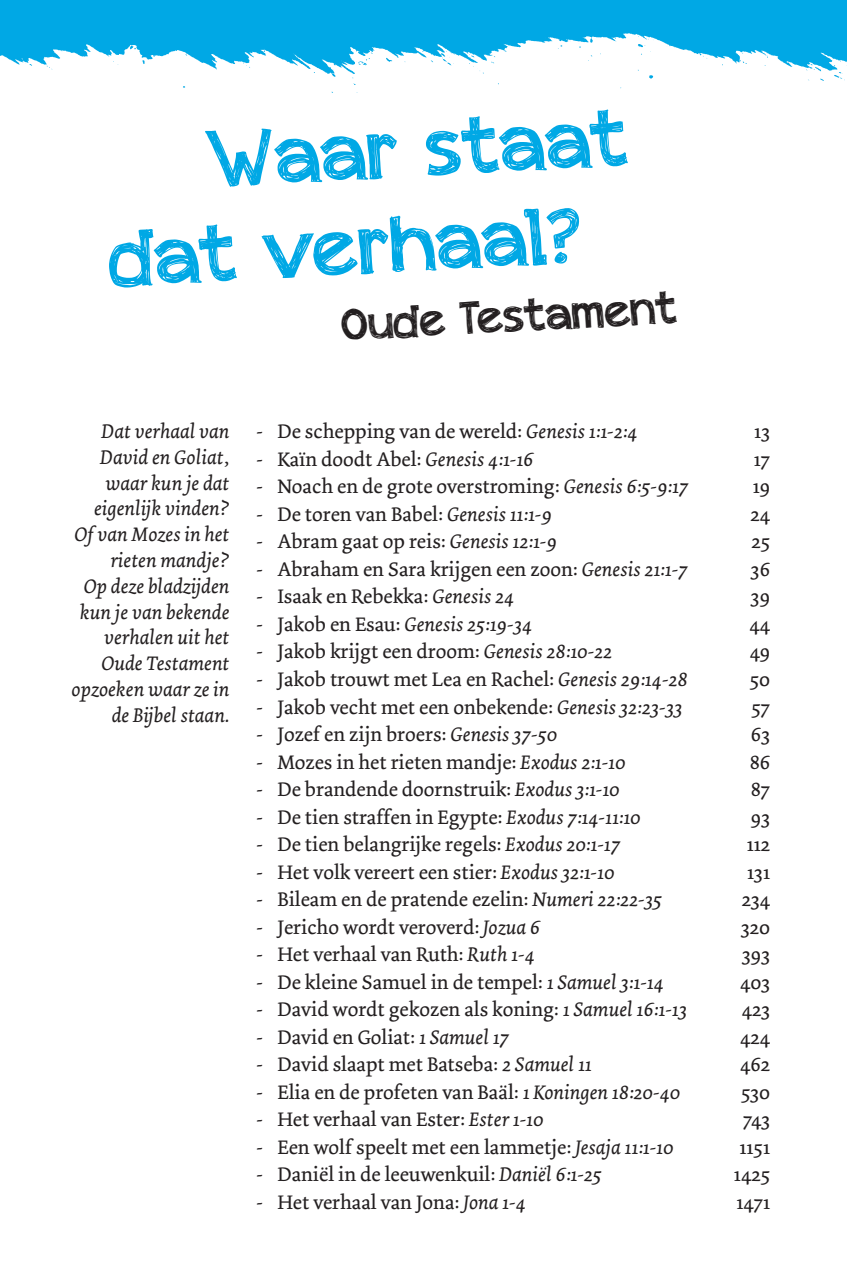
<style>
.page{position:relative;width:847px;height:1279px;background:#fff}
.page>*{position:absolute;margin:0;border:0;box-sizing:border-box;transform-origin:0 0}
.t1{font:78.5px/94.2px "appleberry";color:#00a8e5}
.t2{font:45px "appleberry";color:#231f20}
.t3{font:20.5px "Dolly";color:#231f20}
.t4{font:italic 20.5px/25.8px "Dolly";color:#231f20;text-align:right}
.s1{font-style:italic}
.s2{font-style:normal}
</style>
<div class="page">
<img style="left:0;top:0;width:847px;height:92px">
<h1 class="t1" style="left:101px;top:118px;width:526px;text-indent:103px;rotate:-3deg">Waar staat dat verhaal?</h1>
<h2 class="t2" style="left:340px;top:293px;width:337px;rotate:-3deg">Oude Testament</h2>
<p class="t4" style="left:72px;top:418px;width:159px">Dat verhaal van<br>David en Goliat, waar kun je dat eigenlijk vinden?<br>Of van Mozes in het rieten mandje?<br>Op deze bladzijden kun je van bekende verhalen uit het<br>Oude Testament opzoeken waar ze in de Bijbel staan.</p>
<p class="t3" style="left:256px;top:419px;width:383px">- De schepping van de wereld: <span class="s1">Genesis 1:1-2:4</span></p>
<p class="t3" style="left:754px;top:419px;width:17px">13</p>
<p class="t3" style="left:256px;top:447px;width:279px">- Kaïn doodt Abel: <span class="s1">Genesis 4:1-16</span></p>
<p class="t3" style="left:754px;top:447px;width:18px">17</p>
<p class="t3" style="left:256px;top:474px;width:434px">- Noach en de grote overstroming: <span class="s1">Genesis 6:5-9:17</span></p>
<p class="t3" style="left:752px;top:474px;width:19px">19</p>
<p class="t3" style="left:256px;top:502px;width:297px">- De toren van Babel: <span class="s1">Genesis 11:1-9</span></p>
<p class="t3" style="left:750px;top:502px;width:21px">24</p>
<p class="t3" style="left:256px;top:529px;width:302px">- Abram gaat op reis: <span class="s1">Genesis 12:1-9</span></p>
<p class="t3" style="left:751px;top:529px;width:20px">25</p>
<p class="t3" style="left:256px;top:557px;width:433px">- Abraham en Sara krijgen een zoon: <span class="s1">Genesis 21:1-7</span></p>
<p class="t3" style="left:751px;top:557px;width:21px">36</p>
<p class="t3" style="left:256px;top:584px;width:260px">- Isaak en Rebekka: <span class="s1">Genesis 24</span></p>
<p class="t3" style="left:751px;top:584px;width:21px">39</p>
<p class="t4" style="left:256px;top:611px;width:278px"><span class="s2">- Jakob en Esau:</span> Genesis 25:19-34</p>
<p class="t3" style="left:749px;top:612px;width:22px">44</p>
<p class="t3" style="left:256px;top:639px;width:358px">- Jakob krijgt een droom: <span class="s1">Genesis 28:10-22</span></p>
<p class="t3" style="left:750px;top:639px;width:22px">49</p>
<p class="t3" style="left:256px;top:667px;width:433px">- Jakob trouwt met Lea en Rachel: <span class="s1">Genesis 29:14-28</span></p>
<p class="t3" style="left:750px;top:667px;width:22px">50</p>
<p class="t3" style="left:256px;top:694px;width:428px">- Jakob vecht met een onbekende: <span class="s1">Genesis 32:23-33</span></p>
<p class="t3" style="left:751px;top:694px;width:20px">57</p>
<p class="t3" style="left:256px;top:722px;width:303px">- Jozef en zijn broers: <span class="s1">Genesis 37-50</span></p>
<p class="t3" style="left:751px;top:722px;width:21px">63</p>
<p class="t3" style="left:256px;top:749px;width:371px">- Mozes in het rieten mandje: <span class="s1">Exodus 2:1-10</span></p>
<p class="t3" style="left:750px;top:749px;width:22px">86</p>
<p class="t3" style="left:256px;top:777px;width:365px">- De brandende doornstruik: <span class="s1">Exodus 3:1-10</span></p>
<p class="t3" style="left:751px;top:777px;width:20px">87</p>
<p class="t3" style="left:256px;top:804px;width:386px">- De tien straffen in Egypte: <span class="s1">Exodus 7:14-11:10</span></p>
<p class="t3" style="left:751px;top:804px;width:21px">93</p>
<p class="t3" style="left:256px;top:832px;width:366px">- De tien belangrijke regels: <span class="s1">Exodus 20:1-17</span></p>
<p class="t3" style="left:746px;top:832px;width:25px">112</p>
<p class="t3" style="left:256px;top:859px;width:360px">- Het volk vereert een stier: <span class="s1">Exodus 32:1-10</span></p>
<p class="t3" style="left:747px;top:859px;width:24px">131</p>
<p class="t3" style="left:256px;top:887px;width:408px">- Bileam en de pratende ezelin: <span class="s1">Numeri 22:22-35</span></p>
<p class="t3" style="left:741px;top:887px;width:30px">234</p>
<p class="t3" style="left:256px;top:914px;width:286px">- Jericho wordt veroverd: <span class="s1">Jozua 6</span></p>
<p class="t3" style="left:741px;top:914px;width:31px">320</p>
<p class="t3" style="left:256px;top:942px;width:280px">- Het verhaal van Ruth: <span class="s1">Ruth 1-4</span></p>
<p class="t3" style="left:742px;top:942px;width:29px">393</p>
<p class="t3" style="left:256px;top:969px;width:409px">- De kleine Samuel in de tempel: <span class="s1">1 Samuel 3:1-14</span></p>
<p class="t3" style="left:740px;top:969px;width:32px">403</p>
<p class="t3" style="left:256px;top:997px;width:432px">- David wordt gekozen als koning: <span class="s1">1 Samuel 16:1-13</span></p>
<p class="t3" style="left:741px;top:997px;width:30px">423</p>
<p class="t3" style="left:256px;top:1024px;width:255px">- David en Goliat: <span class="s1">1 Samuel 17</span></p>
<p class="t3" style="left:740px;top:1024px;width:31px">424</p>
<p class="t3" style="left:256px;top:1052px;width:337px">- David slaapt met Batseba: <span class="s1">2 Samuel 11</span></p>
<p class="t3" style="left:740px;top:1052px;width:32px">462</p>
<p class="t3" style="left:256px;top:1079px;width:426px">- Elia en de profeten van Baäl: <span class="s1">1 Koningen 18:20-40</span></p>
<p class="t3" style="left:741px;top:1079px;width:31px">530</p>
<p class="t3" style="left:256px;top:1107px;width:289px">- Het verhaal van Ester: <span class="s1">Ester 1-10</span></p>
<p class="t3" style="left:743px;top:1107px;width:28px">743</p>
<p class="t3" style="left:256px;top:1134px;width:419px">- Een wolf speelt met een lammetje: <span class="s1">Jesaja 11:1-10</span></p>
<p class="t3" style="left:739px;top:1134px;width:32px">1151</p>
<p class="t3" style="left:256px;top:1162px;width:347px">- Daniël in de leeuwenkuil: <span class="s1">Daniël 6:1-25</span></p>
<p class="t3" style="left:734px;top:1162px;width:38px">1425</p>
<p class="t3" style="left:256px;top:1189px;width:271px">- Het verhaal van Jona: <span class="s1">Jona 1-4</span></p>
<p class="t3" style="left:736px;top:1189px;width:35px">1471</p>
</div>
